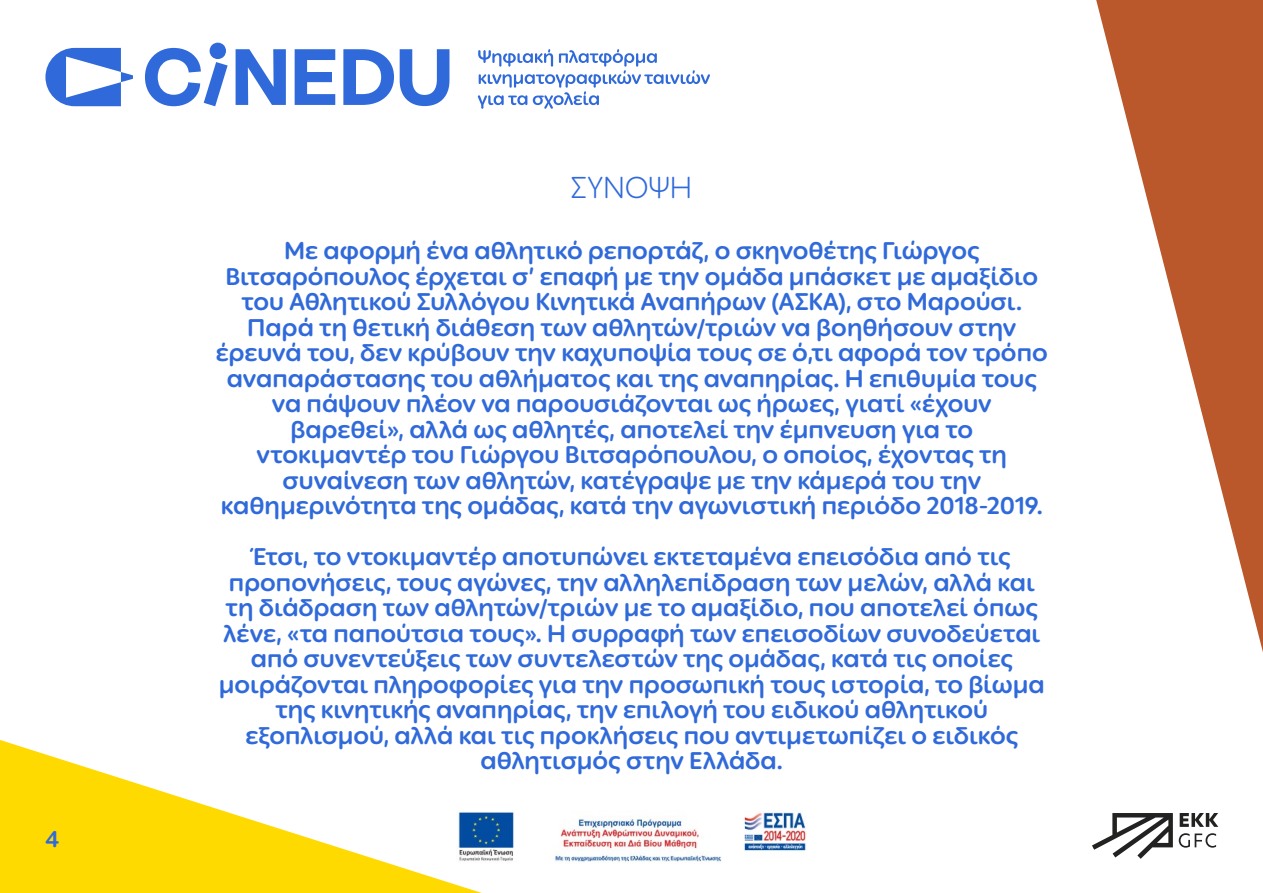
<style>
.page{position:relative;width:1263px;height:893px;background:#fff}
.page>*{position:absolute;margin:0;border:0;box-sizing:border-box;transform-origin:0 0}
.t1{font:300 30px "Ping Round LCG";letter-spacing:-.01em;color:#306ada}
.t2{font:700 24px/25.5px "Ping Round LCG";color:#306ada;text-align:center}
.t3{font:700 22.5px "Ping Round LCG";color:#306ada}
</style>
<div class="page">
<svg style="left:0;top:740px;width:482px;height:153px;fill:#ffda00"></svg>
<svg style="left:1096px;top:0;width:167px;height:652px"></svg>
<svg style="left:45px;top:48px;width:88px;height:58px"></svg>
<svg style="left:145px;top:43px;width:83px;height:63px"></svg>
<svg style="left:236px;top:49px;width:50px;height:56px"></svg>
<svg style="left:295px;top:49px;width:40px;height:56px"></svg>
<svg style="left:343px;top:49px;width:51px;height:56px"></svg>
<svg style="left:400px;top:49px;width:49px;height:57px"></svg>
<svg style="left:478px;top:49px;width:232px;height:60px"></svg>
<svg style="left:1092px;top:813px;width:81px;height:46px"></svg>
<svg style="left:1180px;top:813px;width:38px;height:14px"></svg>
<svg style="left:1179px;top:833px;width:37px;height:15px"></svg>
<img style="left:456px;top:811px;width:350px;height:52px">
<p class="t3" style="left:45px;top:822px;width:16px">4</p>
<p class="t1" style="left:571px;top:165px;width:123px">ΣΥΝΟΨΗ</p>
<p class="t2" style="left:216px;top:237px;width:833px">Με αφορμή ένα αθλητικό ρεπορτάζ, ο σκηνοθέτης Γιώργος Βιτσαρόπουλος έρχεται σ’ επαφή με την ομάδα μπάσκετ με αμαξίδιο του Αθλητικού Συλλόγου Κινητικά Αναπήρων (ΑΣΚΑ), στο Μαρούσι.<br>Παρά τη θετική διάθεση των αθλητών/τριών να βοηθήσουν στην έρευνά του, δεν κρύβουν την καχυποψία τους σε ό,τι αφορά τον τρόπο αναπαράστασης του αθλήματος και της αναπηρίας. Η επιθυμία τους να πάψουν πλέον να παρουσιάζονται ως ήρωες, γιατί «έχουν βαρεθεί», αλλά ως αθλητές, αποτελεί την έμπνευση για το ντοκιμαντέρ του Γιώργου Βιτσαρόπουλου, ο οποίος, έχοντας τη συναίνεση των αθλητών, κατέγραψε με την κάμερά του την καθημερινότητα της ομάδας, κατά την αγωνιστική περιόδο 2018-2019.</p>
<p class="t2" style="left:219px;top:543px;width:827px">Έτσι, το ντοκιμαντέρ αποτυπώνει εκτεταμένα επεισόδια από τις προπονήσεις, τους αγώνες, την αλληλεπίδραση των μελών, αλλά και τη διάδραση των αθλητών/τριών με το αμαξίδιο, που αποτελεί όπως λένε, «τα παπούτσια τους». Η συρραφή των επεισοδίων συνοδεύεται από συνεντεύξεις των συντελεστών της ομάδας, κατά τις οποίες μοιράζονται πληροφορίες για την προσωπική τους ιστορία, το βίωμα της κινητικής αναπηρίας, την επιλογή του ειδικού αθλητικού εξοπλισμού, αλλά και τις προκλήσεις που αντιμετωπίζει ο ειδικός αθλητισμός στην Ελλάδα.</p>
</div>
